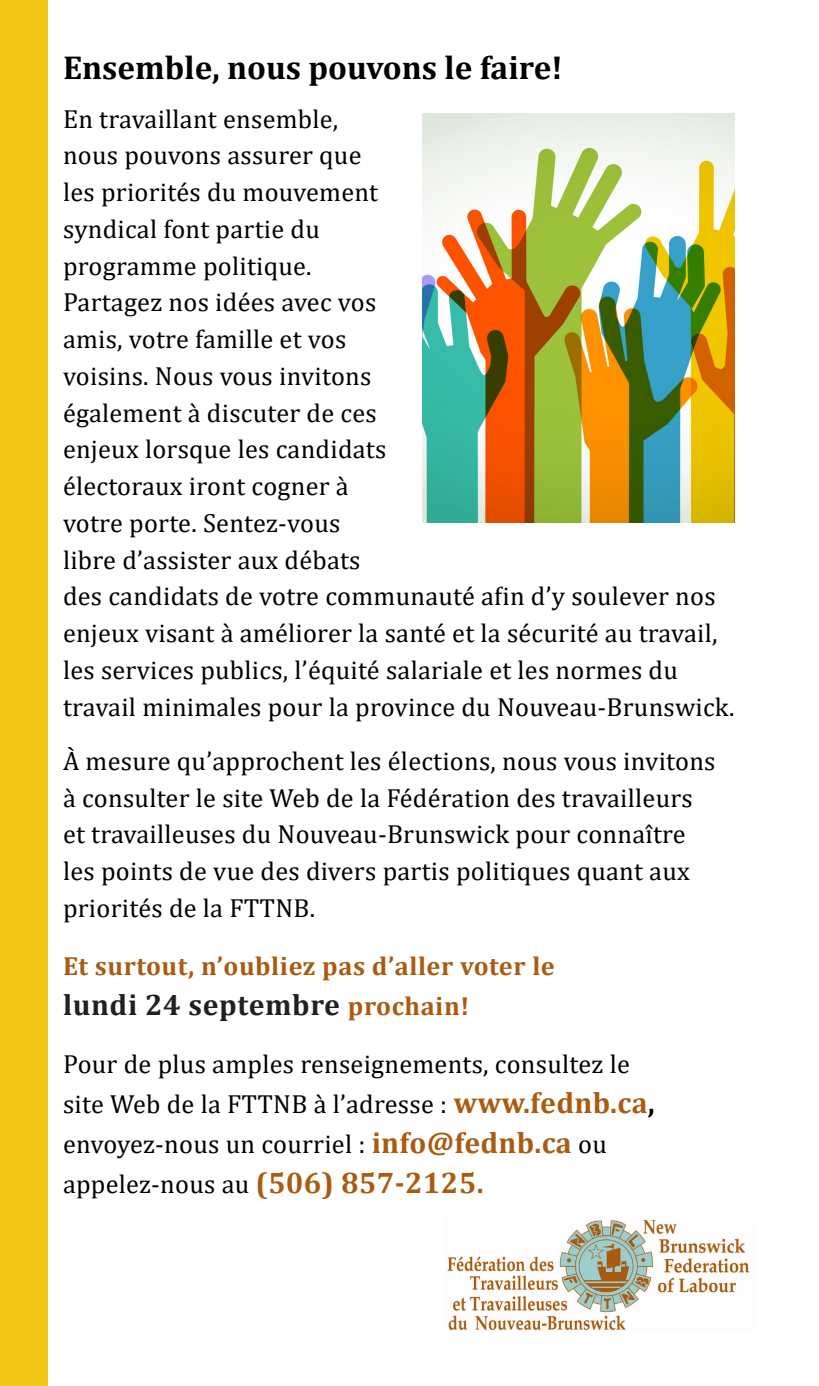
<style>
.page{position:relative;width:819px;height:1386px;background:#fff}
.page>*{position:absolute;margin:0;border:0;box-sizing:border-box;transform-origin:0 0}
.Paragraph_Style_1{font:700 33.25px "Cambria";color:#000}
.Paragraph_Style_1-2{font:700 29.75px "Cambria";letter-spacing:.02em;color:#231f20}
.Paragraph_Style_1-3{font:26.25px/36.8px "Cambria";letter-spacing:.01em;color:#000}
.Paragraph_Style_1-4{font:700 26.25px "Cambria";letter-spacing:.02em;color:#aa5b10}
.s1{font-size:26.25px;color:#aa5b10}
.s2{font-weight:700;font-size:29.75px;color:#aa5b10}
.s3{font-weight:700;font-size:29.75px}
</style>
<div class="page">
<img style="left:422px;top:113px;width:313px;height:410px">
<div style="left:0;top:0;width:47px;height:1386px;background:#f1c617"></div>
<img style="left:447px;top:1219px;width:303px;height:112px">
<p class="Paragraph_Style_1" style="left:63px;top:44px;width:501px">Ensemble, nous pouvons le faire!</p>
<p class="Paragraph_Style_1-3" style="left:63px;top:100px;width:673px">En travaillant ensemble,<br>nous pouvons assurer que<br>les priorités du mouvement<br>syndical font partie du<br>programme politique.<br>Partagez nos idées avec vos<br>amis, votre famille et vos<br>voisins. Nous vous invitons<br>également à discuter de ces<br>enjeux lorsque les candidats<br>électoraux iront cogner à<br>votre porte. Sentez-vous<br>libre d’assister aux débats<br>des candidats de votre communauté afin d’y soulever nos enjeux visant à améliorer la santé et la sécurité au travail, les services publics, l’équité salariale et les normes du travail minimales pour la province du Nouveau-Brunswick.</p>
<p class="Paragraph_Style_1-3" style="left:63px;top:743px;width:654px">À mesure qu’approchent les élections, nous vous invitons à consulter le site Web de la Fédération des travailleurs et travailleuses du Nouveau-Brunswick pour connaître les points de vue des divers partis politiques quant aux priorités de la FTTNB.</p>
<p class="Paragraph_Style_1-4" style="left:63px;top:947px;width:493px">Et surtout, n’oubliez pas d’aller voter le</p>
<p class="Paragraph_Style_1-2" style="left:63px;top:984px;width:408px">lundi 24 septembre <span class="s1">prochain!</span></p>
<p class="Paragraph_Style_1-3" style="left:63px;top:1044px;width:593px;line-height:40.2px">Pour de plus amples renseignements, consultez le site Web de la FTTNB à l’adresse : <span class="s2">www.fednb.ca</span><span class="s3">, </span>envoyez-nous un courriel : <span class="s2">info@fednb.ca</span> ou appelez-nous au <span class="s2">(506) 857-2125.</span></p>
</div>
